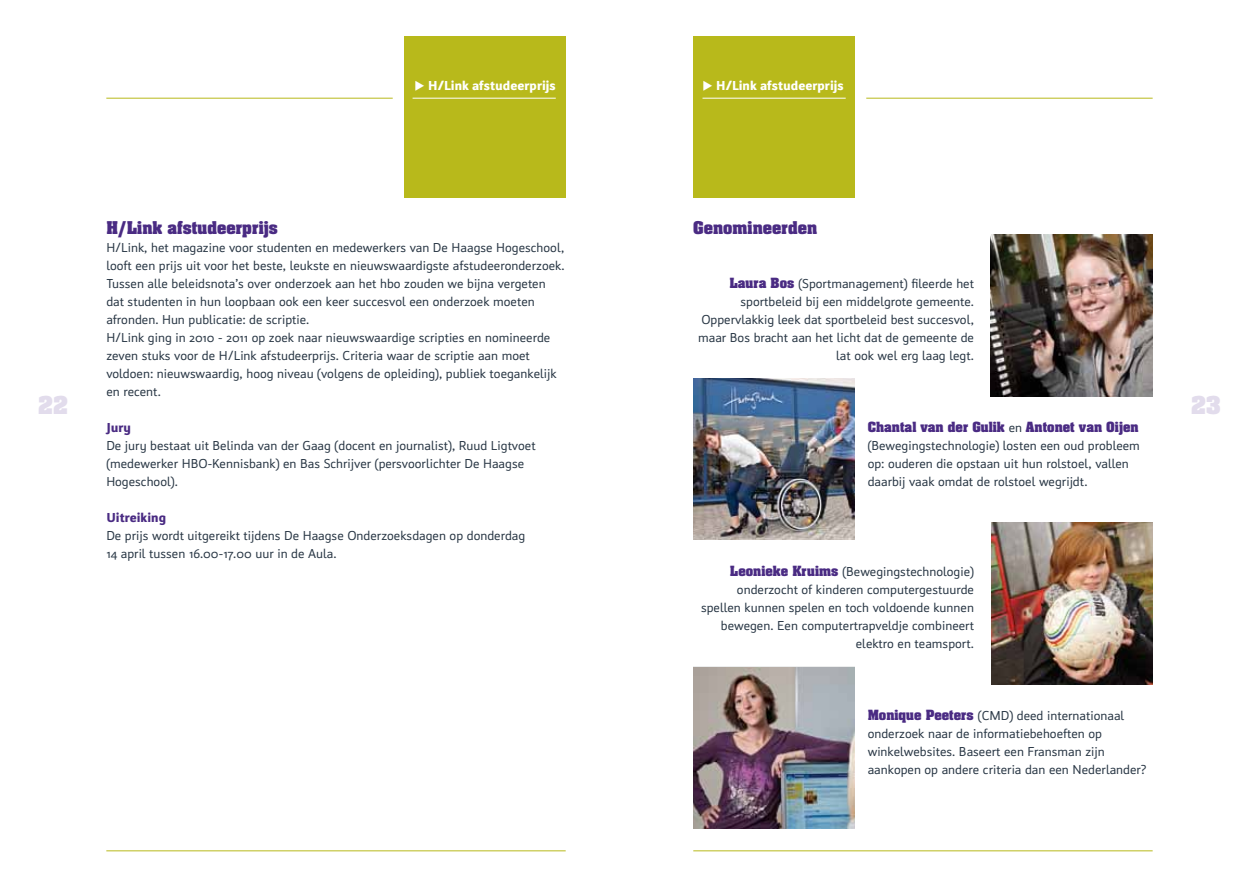
<style>
.page{position:relative;width:1259px;height:893px;background:#fff}
.page>*{position:absolute;margin:0;border:0;box-sizing:border-box;transform-origin:0 0}
.t1{font:700 21px "Aachen Std";color:#e2dcec}
.t2{font:700 15px "Aachen Std";color:#4a2b83}
.t3{font:13.5px/18px "Insider";color:#293745}
.t4{font:900 13.5px "Insider";color:#fff}
.t5{font:900 13.5px "Insider";color:#4a2b83}
.t6{font:700 12px "Aachen Std";color:#4a2b83}
.s1{font-family:"Aachen Std";font-weight:700;font-size:12px;color:#4a2b83}
.s2{font-family:"Insider";font-weight:400;font-size:13.5px;color:#293745}
</style>
<div class="page">
<div style="left:404px;top:36px;width:162px;height:162px;background:#b8b91b"></div>
<div style="left:693px;top:36px;width:162px;height:162px;background:#b8b91b"></div>
<hr style="left:106px;top:98px;width:287px;height:1px;background:#b8b91b">
<hr style="left:106px;top:850px;width:460px;height:1px;background:#b8b91b">
<hr style="left:693px;top:850px;width:459px;height:1px;background:#b8b91b">
<hr style="left:412px;top:98px;width:144px;height:1px;background:#fff">
<hr style="left:702px;top:98px;width:143px;height:1px;background:#fff">
<hr style="left:866px;top:98px;width:286px;height:1px;background:#b8b91b">
<img style="left:991px;top:235px;width:161px;height:161px">
<img style="left:693px;top:379px;width:162px;height:161px">
<img style="left:693px;top:667px;width:162px;height:161px">
<img style="left:991px;top:522px;width:161px;height:162px">
<p class="t4" style="left:414px;top:78px;width:143px">◆ H/Link afstudeerprijs</p>
<p class="t4" style="left:702px;top:78px;width:143px">◆ H/Link afstudeerprijs</p>
<p class="t2" style="left:106px;top:217px;width:173px">H/Link afstudeerprijs</p>
<p class="t3" style="left:106px;top:238px;width:460px">H/Link, het magazine voor studenten en medewerkers van De Haagse Hogeschool, looft een prijs uit voor het beste, leukste en nieuwswaardigste afstudeeronderzoek.<br>Tussen alle beleidsnota’s over onderzoek aan het hbo zouden we bijna vergeten dat studenten in hun loopbaan ook een keer succesvol een onderzoek moeten afronden. Hun publicatie: de scriptie.<br>H/Link ging in 2010 - 2011 op zoek naar nieuwswaardige scripties en nomineerde zeven stuks voor de H/Link afstudeerprijs. Criteria waar de scriptie aan moet voldoen: nieuwswaardig, hoog niveau (volgens de opleiding), publiek toegankelijk en recent.</p>
<p class="t5" style="left:106px;top:420px;width:26px">Jury</p>
<p class="t3" style="left:106px;top:436px;width:431px">De jury bestaat uit Belinda van der Gaag (docent en journalist), Ruud Ligtvoet (medewerker HBO-Kennisbank) en Bas Schrijver (persvoorlichter De Haagse<br>Hogeschool).</p>
<p class="t5" style="left:106px;top:510px;width:61px">Uitreiking</p>
<p class="t3" style="left:106px;top:526px;width:420px">De prijs wordt uitgereikt tijdens De Haagse Onderzoeksdagen op donderdag<br>14 april tussen 16.00-17.00 uur in de Aula.</p>
<p class="t2" style="left:693px;top:217px;width:125px">Genomineerden</p>
<p class="t3" style="left:698px;top:274px;width:277px;text-align:right"><span class="s1">Laura Bos</span> (Sportmanagement) fileerde het sportbeleid bij een middelgrote gemeente.<br>Oppervlakkig leek dat sportbeleid best succesvol, maar Bos bracht aan het licht dat de gemeente de lat ook wel erg laag legt.</p>
<h1 class="t1" style="left:38px;top:390px;width:32px">22</h1>
<h1 class="t1" style="left:1191px;top:390px;width:31px">23</h1>
<p class="t6" style="left:867px;top:418px;width:272px">Chantal van der Gulik <span class="s2">en</span> Antonet van Oijen</p>
<p class="t3" style="left:867px;top:436px;width:274px">(Bewegingstechnologie) losten een oud probleem op: ouderen die opstaan uit hun rolstoel, vallen daarbij vaak omdat de rolstoel wegrijdt.</p>
<p class="t3" style="left:701px;top:562px;width:274px;text-align:right"><span class="s1">Leonieke Kruims</span> (Bewegingstechnologie) onderzocht of kinderen computergestuurde spellen kunnen spelen en toch voldoende kunnen bewegen. Een computertrapveldje combineert elektro en teamsport.</p>
<p class="t3" style="left:867px;top:706px;width:280px"><span class="s1">Monique Peeters</span> (CMD) deed internationaal onderzoek naar de informatiebehoeften op winkelwebsites. Baseert een Fransman zijn aankopen op andere criteria dan een Nederlander?</p>
</div>
